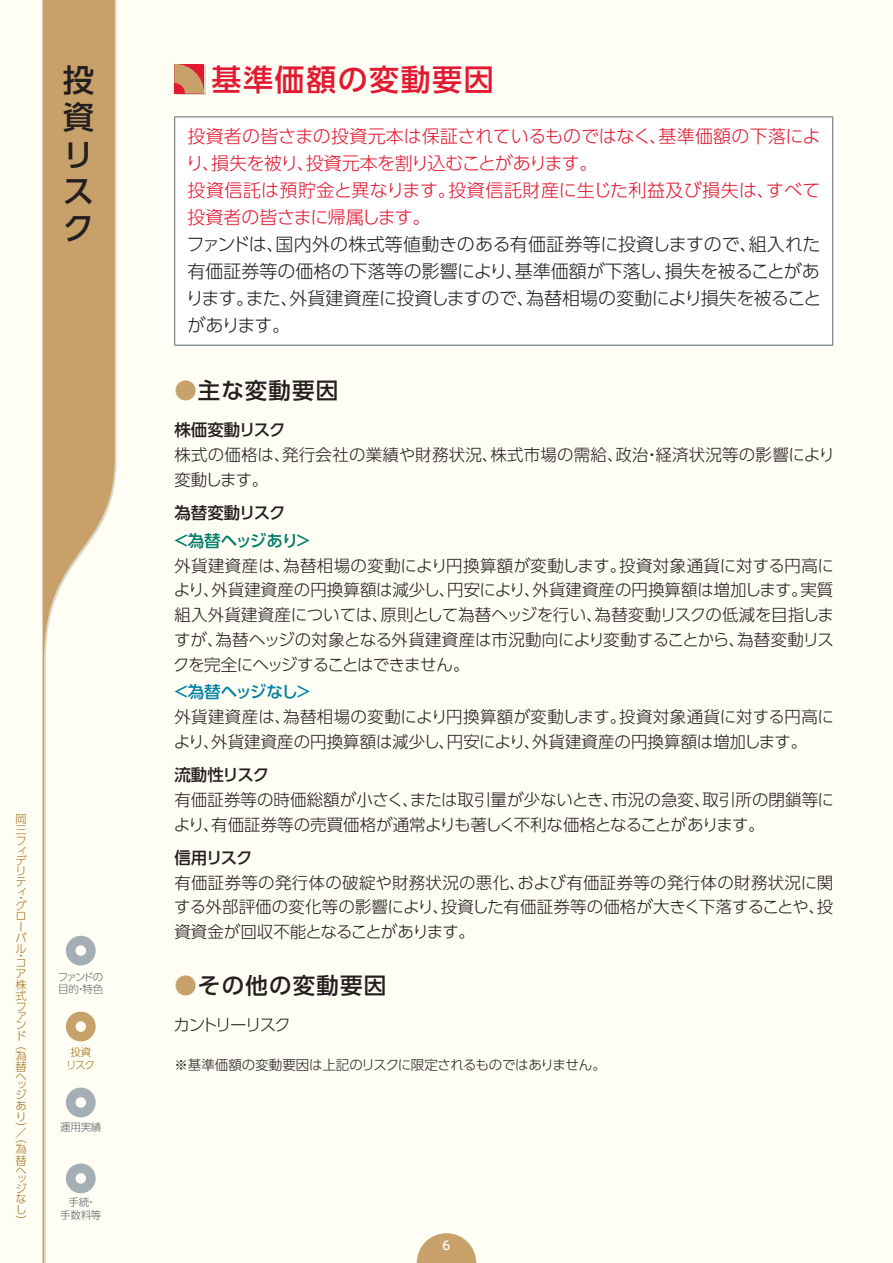
<style>
.page{position:relative;width:893px;height:1263px;background:#fffef4}
.page>*{position:absolute;margin:0;border:0;box-sizing:border-box;transform-origin:0 0}
.t1{font:500 31.5px/37.2px "UD Shin Go Pro";color:#231f20}
.A-大見出し{font:500 30px "UD Shin Go Pro";letter-spacing:.05em;color:#e21931}
.A-中見出し{font:500 22.5px "UD Shin Go Pro";letter-spacing:.05em;color:#231f20}
.A-11pt{font:300 18px/27px "UD Shin Go Pro";letter-spacing:-.035em;color:#231f20;text-align:justify}
.A-11pt-2{font:300 18px/27px "UD Shin Go Pro";letter-spacing:-.005em;color:#e21931}
.A-11pt-3{font:300 16.5px/24.8px "UD Shin Go Pro";color:#231f20}
.A-小見出し{font:500 16.5px "UD Shin Go Pro";letter-spacing:-.035em;color:#231f20}
.A-小見出し-2{font:500 16.5px "UD Shin Go Pro";letter-spacing:-.07em;color:#231f20}
.A-コース小見出し1{font:500 16.5px "UD Shin Go Pro";letter-spacing:-.04em;color:#007a6a}
.A-コース小見出し2{font:500 16.5px "UD Shin Go Pro";letter-spacing:-.045em;color:#0082a4}
.A-11pt-4{font:300 16.5px "UD Shin Go Pro";letter-spacing:-.1em;color:#231f20}
.A-8pt{font:300 13.5px "UD Shin Go Pro";letter-spacing:-.02em;color:#231f20}
.t2{font:500 12px "UD Shin Go Pro";color:#fff}
.t3{font:300 11.25px/10.5px "UD Shin Go Pro";color:#a6721e}
.t4{font:300 10.5px/12.6px "UD Shin Go Pro";letter-spacing:-.02em;color:#5a676e;text-align:center}
.t5{font:300 10.5px/12.6px "UD Shin Go Pro";letter-spacing:-.13em;color:#5a676e}
.t6{font:300 10.5px/12.6px "UD Shin Go Pro";color:#a6721e;text-align:center}
.s1{color:#c7a06a}
</style>
<div class="page">
<svg style="left:417px;top:1233px;width:59px;height:30px"></svg>
<svg style="left:43px;top:0;width:72px;height:1263px"></svg>
<svg style="left:66px;top:936px;width:30px;height:29px"></svg>
<svg style="left:66px;top:1012px;width:30px;height:29px"></svg>
<svg style="left:66px;top:1087px;width:30px;height:30px"></svg>
<svg style="left:66px;top:1163px;width:30px;height:30px"></svg>
<div style="left:176px;top:65px;width:30px;height:30px;background:#dad9c9"></div>
<svg style="left:174px;top:64px;width:30px;height:30px"></svg>
<div style="left:175px;top:117px;width:658px;height:228px;background:#fff"></div>
<hr style="left:174px;top:117px;width:659px;height:1px;background:#5a676e">
<hr style="left:174px;top:117px;width:1px;height:228px;background:#5a676e">
<hr style="left:832px;top:117px;width:1px;height:228px;background:#5a676e">
<hr style="left:174px;top:345px;width:659px;height:1px;background:#5a676e">
<h1 class="t1" style="left:63px;top:60px;width:33px">投資リスク</h1>
<p class="t3" style="left:16px;top:813px;width:13px">岡岡岡岡岡岡岡</p>
<p class="t3" style="left:16px;top:886px;width:12px">岡</p>
<p class="t3" style="left:16px;top:892px;width:8px">岡</p>
<p class="t3" style="left:16px;top:900px;width:13px">岡岡岡岡岡</p>
<p class="t3" style="left:16px;top:950px;width:8px">岡</p>
<p class="t3" style="left:16px;top:957px;width:12px">岡岡岡岡岡岡岡</p>
<p class="t3" style="left:16px;top:1031px;width:12px;line-height:8.7px">岡岡</p>
<p class="t3" style="left:16px;top:1050px;width:12px;line-height:11.2px">岡岡</p>
<p class="t3" style="left:16px;top:1072px;width:12px;line-height:8.2px">岡岡</p>
<p class="t3" style="left:16px;top:1089px;width:13px;line-height:10.9px">岡岡岡岡</p>
<p class="t3" style="left:16px;top:1127px;width:12px">岡</p>
<p class="t3" style="left:16px;top:1132px;width:12px;line-height:11.2px;text-align:justify">岡岡岡</p>
<p class="t3" style="left:16px;top:1166px;width:12px;line-height:8.2px">岡岡</p>
<p class="t3" style="left:16px;top:1183px;width:13px;text-align:justify">岡岡岡岡</p>
<p class="t5" style="left:58px;top:970px;width:47px">ファンドの目的・特色</p>
<p class="t6" style="left:66px;top:1045px;width:30px">投資リスク</p>
<p class="t4" style="left:60px;top:1120px;width:43px">運用実績</p>
<p class="t4" style="left:60px;top:1195px;width:43px">手続・<br>手数料等</p>
<p class="A-大見出し" style="left:212px;top:55px;width:284px">基準価額の変動要因</p>
<p class="A-11pt-2" style="left:186px;top:122px;width:636px">投資者の皆さまの投資元本は保証されているものではなく、基準価額の下落により、損失を被り、投資元本を割り込むことがあります。</p>
<p class="A-11pt-2" style="left:187px;top:176px;width:634px">投資信託は預貯金と異なります。投資信託財産に生じた利益及び損失は、すべて投資者の皆さまに帰属します。</p>
<p class="A-11pt" style="left:186px;top:230px;width:637px">ファンドは、国内外の株式等値動きのある有価証券等に投資しますので、組入れた有価証券等の価格の下落等の影響により、基準価額が下落し、損失を被ることがあります。また、外貨建資産に投資しますので、為替相場の変動により損失を被ることがあります。</p>
<p class="A-中見出し" style="left:174px;top:373px;width:165px"><span class="s1">●</span>主な変動要因</p>
<p class="A-小見出し" style="left:174px;top:417px;width:113px">株価変動リスク</p>
<p class="A-11pt-3" style="left:174px;top:442px;width:662px">株式の価格は、発行会社の業績や財務状況、株式市場の需給、政治・経済状況等の影響により変動します。</p>
<p class="A-小見出し" style="left:174px;top:499px;width:113px">為替変動リスク</p>
<p class="A-コース小見出し1" style="left:173px;top:527px;width:140px">＜為替ヘッジあり＞</p>
<p class="A-11pt-3" style="left:173px;top:552px;width:662px;text-align:justify">外貨建資産は、為替相場の変動により円換算額が変動します。投資対象通貨に対する円高により、外貨建資産の円換算額は減少し、円安により、外貨建資産の円換算額は増加します。実質組入外貨建資産については、原則として為替ヘッジを行い、為替変動リスクの低減を目指しますが、為替ヘッジの対象となる外貨建資産は市況動向により変動することから、為替変動リスクを完全にヘッジすることはできません。</p>
<p class="A-コース小見出し2" style="left:173px;top:679px;width:141px">＜為替ヘッジなし＞</p>
<p class="A-11pt-3" style="left:174px;top:704px;width:662px">外貨建資産は、為替相場の変動により円換算額が変動します。投資対象通貨に対する円高により、外貨建資産の円換算額は減少し、円安により、外貨建資産の円換算額は増加します。</p>
<p class="A-小見出し-2" style="left:174px;top:761px;width:96px">流動性リスク</p>
<p class="A-11pt-3" style="left:174px;top:787px;width:662px">有価証券等の時価総額が小さく、または取引量が少ないとき、市況の急変、取引所の閉鎖等により、有価証券等の売買価格が通常よりも著しく不利な価格となることがあります。</p>
<p class="A-小見出し-2" style="left:174px;top:844px;width:80px">信用リスク</p>
<p class="A-11pt-3" style="left:174px;top:869px;width:661px;text-align:justify">有価証券等の発行体の破綻や財務状況の悪化、および有価証券等の発行体の財務状況に関する外部評価の変化等の影響により、投資した有価証券等の価格が大きく下落することや、投資資金が回収不能となることがあります。</p>
<p class="A-中見出し" style="left:174px;top:967px;width:213px"><span class="s1">●</span>その他の変動要因</p>
<p class="A-11pt-4" style="left:174px;top:1011px;width:119px">カントリーリスク</p>
<p class="A-8pt" style="left:174px;top:1054px;width:433px">※基準価額の変動要因は上記のリスクに限定されるものではありません。</p>
<p class="t2" style="left:442px;top:1236px;width:9px">6</p>
</div>
